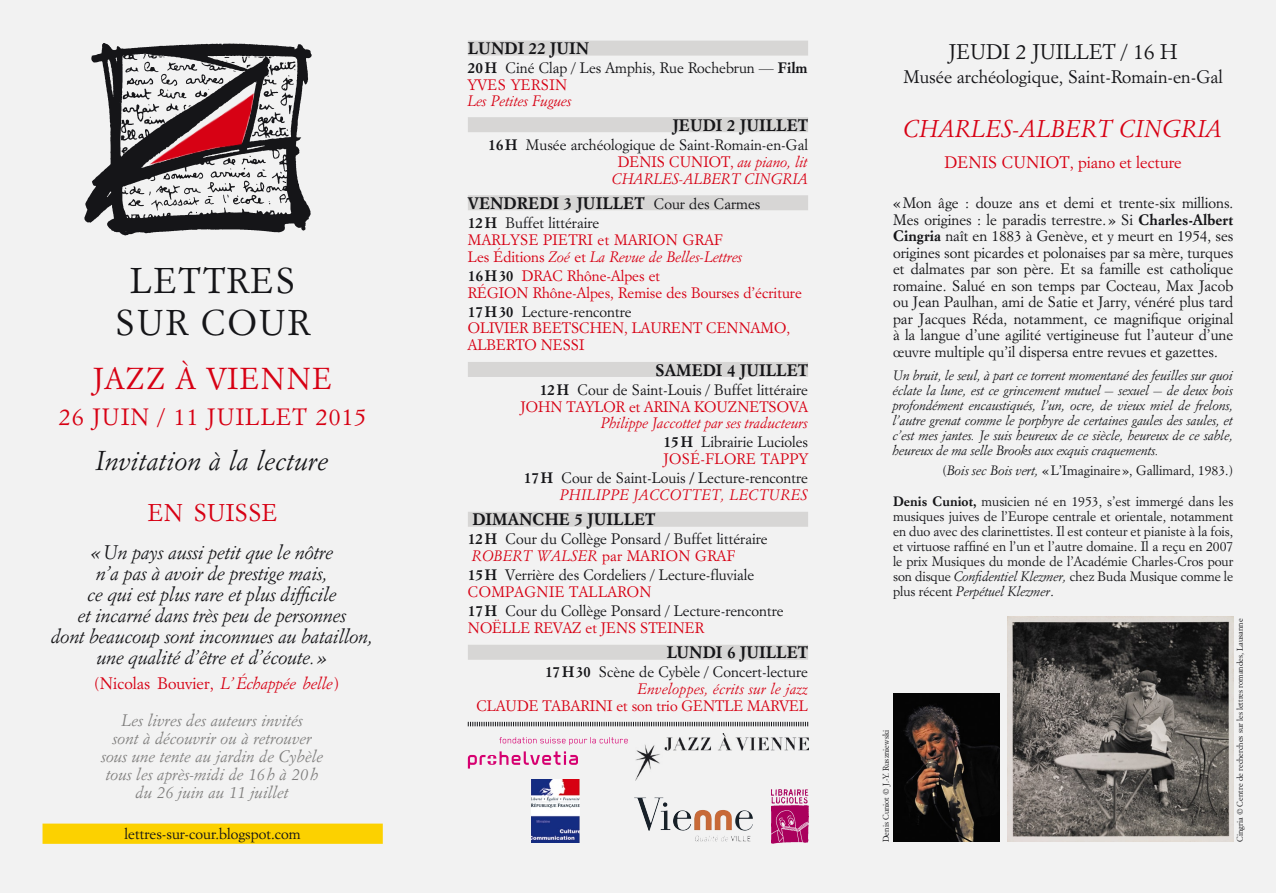
<style>
.page{position:relative;width:1276px;height:893px;background:#f2f2f2}
.page>*{position:absolute;margin:0;border:0;box-sizing:border-box;transform-origin:0 0}
.t1{font:35.4px/42.6px "Italian Garamond BT";letter-spacing:.05em;color:#151518;text-align:center}
.t2{font:30px "Italian Garamond BT";letter-spacing:.05em;color:#d70013}
.t3{font:italic 27px "Italian Garamond BT";letter-spacing:.015em;color:#151518}
.t4{font:italic 24px "Italian Garamond BT";letter-spacing:.01em;color:#d70013}
.t5{font:24px "Italian Garamond BT";letter-spacing:.01em;color:#d70013}
.t6{font:23.4px "Italian Garamond BT";letter-spacing:.05em;color:#d70013}
.t7{font:21px "Italian Garamond BT";color:#151518}
.t8{font:italic 19.5px/21px "Italian Garamond BT";color:#151518;text-align:center}
.t9{font:18px "Italian Garamond BT";color:#151518}
.t10{font:italic 16.5px/18px "Italian Garamond BT";letter-spacing:.01em;color:#7f7e7d;text-align:center}
.t11{font:700 16.5px "Italian Garamond BT";color:#151518}
.t12{font:16.5px "Italian Garamond BT";color:#d70013}
.t13{font:15px/16.5px "Italian Garamond BT";color:#151518}
.t14{font:15px/16.8px "Italian Garamond BT";color:#d70013}
.t15{font:15px/16.8px "Italian Garamond BT";letter-spacing:.02em;color:#d70013}
.t16{font:italic 15px/19px "Italian Garamond BT";color:#d70013;text-align:right}
.t17{font:italic 15px "Italian Garamond BT";letter-spacing:.02em;color:#d70013}
.t18{font:13.5px/15px "Italian Garamond BT";color:#151518;text-align:justify}
.t19{font:italic 13.5px/15px "Italian Garamond BT";color:#151518;text-align:justify}
.t20{font:8.25px "Italian Garamond BT";color:#151518}
.s1{font-style:italic}
.s2{font-weight:700}
.s3{color:#d70013}
.s4{font-style:italic;color:#d70013}
.s5{font-weight:400;font-size:15px}
.s6{font-weight:700;color:#151518}
.s7{color:#151518}
.s8{font-weight:700;font-style:normal;color:#151518}
.s9{font-style:normal;color:#151518}
</style>
<div class="page">
<div style="left:43px;top:824px;width:340px;height:20px;background:#fcd100"></div>
<img style="left:84px;top:43px;width:228px;height:193px">
<img style="left:142px;top:81px;width:125px;height:94px">
<div style="left:468px;top:41px;width:340px;height:15px;background:#d7d6d5"></div>
<div style="left:468px;top:117px;width:340px;height:15px;background:#d7d6d5"></div>
<div style="left:468px;top:195px;width:340px;height:15px;background:#d7d6d5"></div>
<div style="left:468px;top:362px;width:340px;height:15px;background:#d7d6d5"></div>
<div style="left:468px;top:512px;width:340px;height:15px;background:#d7d6d5"></div>
<div style="left:468px;top:645px;width:340px;height:15px;background:#d7d6d5"></div>
<svg style="left:468px;top:722px;width:340px;height:4px"></svg>
<img style="left:771px;top:790px;width:37px;height:53px">
<svg style="left:499px;top:737px;width:129px;height:8px"></svg>
<svg style="left:468px;top:751px;width:110px;height:18px"></svg>
<img style="left:634px;top:797px;width:119px;height:34px">
<img style="left:531px;top:779px;width:48px;height:63px">
<img style="left:635px;top:733px;width:173px;height:47px">
<img style="left:1008px;top:617px;width:225px;height:225px">
<img style="left:893px;top:693px;width:106px;height:149px">
<h1 class="t1" style="left:116px;top:259px;width:195px">LETTRES<br>SUR COUR</h1>
<h2 class="t2" style="left:93px;top:360px;width:241px">JAZZ À VIENNE</h2>
<h3 class="t6" style="left:59px;top:403px;width:309px">26 JUIN / 11 JUILLET 2015</h3>
<h3 class="t3" style="left:96px;top:444px;width:234px">Invitation à la lecture</h3>
<h3 class="t5" style="left:148px;top:497px;width:131px">EN SUISSE</h3>
<h3 class="t8" style="left:52px;top:541px;width:323px">« Un pays aussi petit que le nôtre<br>n’a pas à avoir de prestige mais,<br>ce qui est plus rare et plus difficile<br>et incarné dans très peu de personnes<br>dont beaucoup sont inconnues au bataillon, une qualité d’être et d’écoute. »</h3>
<p class="t12" style="left:94px;top:673px;width:247px">(Nicolas Bouvier, <span class="s1">L’ Échappée belle</span>)</p>
<p class="t10" style="left:102px;top:711px;width:223px">Les livres des auteurs invités<br>sont à découvrir ou à retrouver sous une tente au jardin de Cybèle tous les après-midi de 16 h à 20 h du 26 juin au 11 juillet</p>
<p class="t13" style="left:125px;top:825px;width:178px">lettres-sur-cour.blogspot.com</p>
<p class="t11" style="left:468px;top:38px;width:123px">LUNDI 22 JUIN</p>
<p class="t13" style="left:468px;top:59px;width:341px"><span class="s2">20H</span> Ciné Clap / Les Amphis, Rue Rochebrun <span class="s1">—</span> <span class="s2">Film<br></span><span class="s3">YVES YERSIN</span></p>
<p class="t16" style="left:468px;top:91px;width:105px">Les Petites Fugues</p>
<p class="t11" style="left:672px;top:115px;width:137px">JEUDI 2 JUILLET</p>
<p class="t13" style="left:488px;top:136px;width:321px;text-align:right"><span class="s2">16H</span> Musée archéologique de Saint-Romain-en-Gal<br><span class="s3">DENIS CUNIOT,</span> <span class="s4">au piano, lit<br>CHARLES-ALBERT CINGRIA</span></p>
<p class="t11" style="left:468px;top:193px;width:294px">VENDREDI 3 JUILLET <span class="s5">Cour des Carmes</span></p>
<p class="t15" style="left:468px;top:214px;width:276px"><span class="s6">12H</span> <span class="s7">Buffet littéraire<br></span>MARLYSE PIETRI et MARION GRAF<br>Les Éditions <span class="s1">Zoé</span> et <span class="s1">La Revue de Belles-Lettres</span></p>
<p class="t14" style="left:468px;top:267px;width:335px"><span class="s6">16H 30</span> DRAC Rhône-Alpes et<br>RÉGION Rhône-Alpes, Remise des Bourses d’écriture</p>
<p class="t14" style="left:468px;top:303px;width:324px"><span class="s6">17H 30</span> <span class="s7">Lecture-rencontre<br></span>OLIVIER BEETSCHEN, LAURENT CENNAMO,<br>ALBERTO NESSI</p>
<p class="t11" style="left:655px;top:360px;width:154px">SAMEDI 4 JUILLET</p>
<p class="t13" style="left:520px;top:381px;width:289px;text-align:right"><span class="s2">12H</span> Cour de Saint-Louis / Buffet littéraire<br><span class="s3">JOHN TAYLOR et ARINA KOUZNETSOVA</span></p>
<p class="t16" style="left:601px;top:413px;width:208px">Philippe Jaccottet par ses traducteurs<br><span class="s8">15H</span> <span class="s9">Librairie Lucioles</span></p>
<p class="t13" style="left:524px;top:449px;width:286px;line-height:19px;text-align:right"><span class="s3">JOSÉ-FLORE TAPPY<br></span><span class="s2">17H</span> Cour de Saint-Louis <span class="s2">/</span> Lecture-rencontre</p>
<p class="t17" style="left:560px;top:486px;width:249px">PHILIPPE JACCOTTET, LECTURES</p>
<p class="t11" style="left:472px;top:510px;width:185px">DIMANCHE 5 JUILLET</p>
<p class="t13" style="left:468px;top:531px;width:301px"><span class="s2">12H</span> Cour du Collège Ponsard / Buffet littéraire<br><span class="s4">ROBERT WALSER</span> <span class="s3">par MARION GRAF</span></p>
<p class="t13" style="left:468px;top:566px;width:288px"><span class="s2">15H</span> Verrière des Cordeliers / Lecture-fluviale<br><span class="s3">COMPAGNIE TALLARON</span></p>
<p class="t13" style="left:468px;top:602px;width:317px"><span class="s2">17H</span> Cour du Collège Ponsard / Lecture-rencontre<br><span class="s3">NOËLLE REVAZ et JENS STEINER</span></p>
<p class="t11" style="left:667px;top:643px;width:143px">LUNDI 6 JUILLET</p>
<p class="t13" style="left:545px;top:664px;width:265px;text-align:right"><span class="s2">17H 30</span> Scène de Cybèle / Concert-lecture<br><span class="s4">Enveloppes, écrits sur le jazz</span></p>
<p class="t14" style="left:476px;top:697px;width:333px">CLAUDE TABARINI et son trio GENTLE MARVEL</p>
<h3 class="t7" style="left:949px;top:38px;width:230px">JEUDI 2 JUILLET / 16 H</h3>
<p class="t9" style="left:903px;top:65px;width:321px">Musée archéologique, Saint-Romain-en-Gal</p>
<h3 class="t4" style="left:904px;top:113px;width:320px">CHARLES-ALBERT CINGRIA</h3>
<p class="t12" style="left:944px;top:152px;width:239px">DENIS CUNIOT, piano et lecture</p>
<p class="t13" style="left:893px;top:195px;width:342px;text-align:justify">«Mon âge : douze ans et demi et trente-six millions.<br>Mes origines : le paradis terrestre.» Si <span class="s2">Charles-Albert Cingria</span> naît en 1883 à Genève, et y meurt en 1954, ses origines sont picardes et polonaises par sa mère, turques et dalmates par son père. Et sa famille est catholique romaine. Salué en son temps par Cocteau, Max Jacob ou Jean Paulhan, ami de Satie et Jarry, vénéré plus tard par Jacques Réda, notamment, ce magnifique original à la langue d’une agilité vertigineuse fut l’auteur d’une œuvre multiple qu’il dispersa entre revues et gazettes.</p>
<p class="t19" style="left:893px;top:368px;width:342px">Un bruit, le seul, à part ce torrent momentané des feuilles sur quoi éclate la lune, est ce grincement mutuel – sexuel – de deux bois profondément encaustiqués, l’un, ocre, de vieux miel de frelons, l’autre grenat comme le porphyre de certaines gaules des saules, et c’est mes jantes. Je suis heureux de ce siècle, heureux de ce sable, heureux de ma selle Brooks aux exquis craquements.</p>
<p class="t18" style="left:942px;top:462px;width:292px">(<span class="s1">Bois sec Bois vert,</span> «L’Imaginaire», Gallimard, 1983.)</p>
<p class="t18" style="left:893px;top:493px;width:342px"><span class="s2">Denis Cuniot,</span> musicien né en 1953, s’est immergé dans les musiques juives de l’Europe centrale et orientale, notamment en duo avec des clarinettistes. Il est conteur et pianiste à la fois, et virtuose raffiné en l’un et l’autre domaine. Il a reçu en 2007 le prix Musiques du monde de l’Académie Charles-Cros pour son disque <span class="s1">Confidentiel Klezmer,</span> chez Buda Musique comme le plus récent <span class="s1">Perpétuel Klezmer</span>.</p>
<p class="t20" style="left:881px;top:842px;width:113px;rotate:-90deg">Denis Cuniot © J.-Y. Ruszniewski</p>
<p class="t20" style="left:1235px;top:842px;width:225px;rotate:-90deg">Cingria © Centre de recherches sur les lettres romandes, Lausanne</p>
</div>
